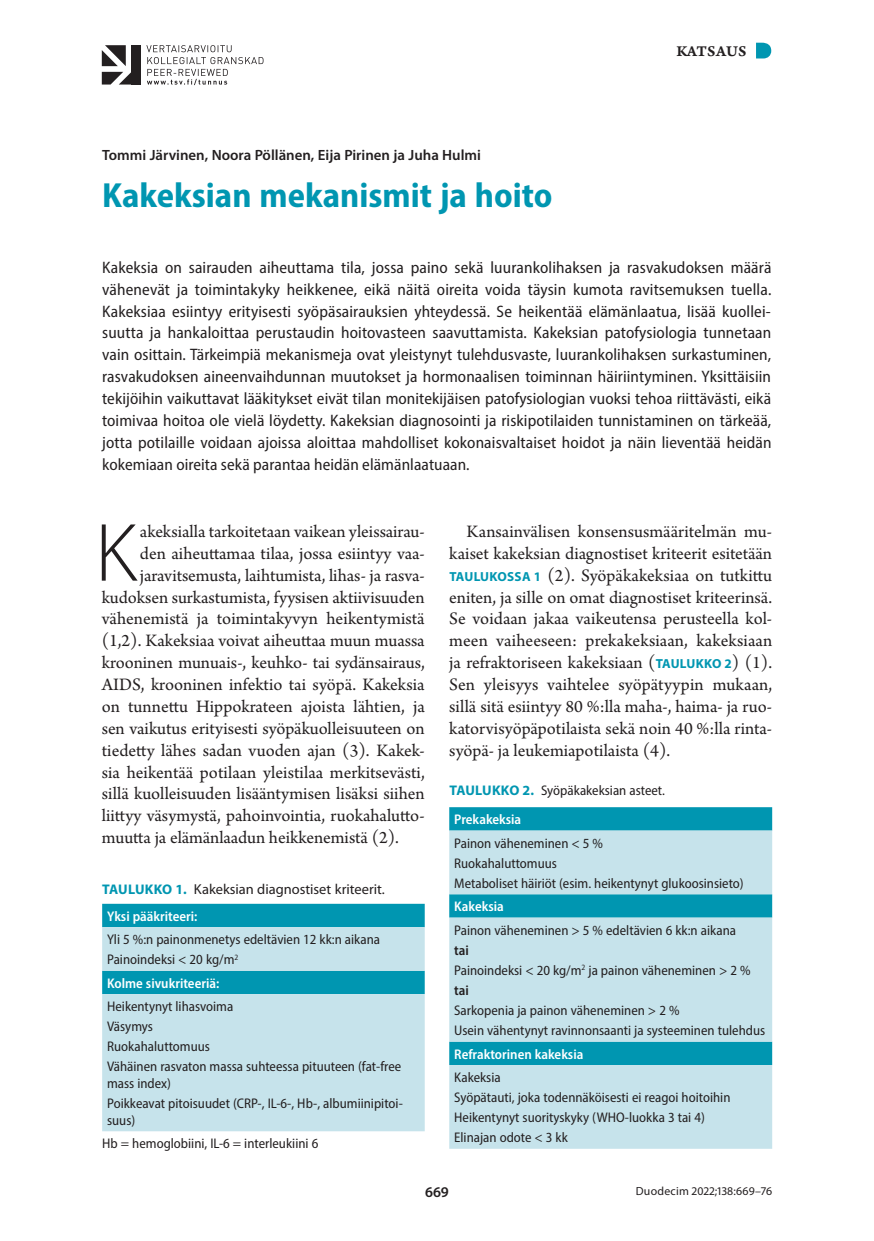
<style>
.page{position:relative;width:874px;height:1241px;background:#fff}
.page>*{position:absolute;margin:0;border:0;box-sizing:border-box;transform-origin:0 0}
.t1{font:300 83.3px "Myriad Pro";color:#231f20}
.t2{font:700 semi-condensed 35px "Myriad Pro";color:#0096b1}
.t3{font:18.38px/21.9px "Arno Pro";letter-spacing:-.005em;color:#231f20;text-align:justify}
.t4{font:semi-condensed 16.62px/21.9px "Myriad Pro";letter-spacing:.005em;color:#231f20;text-align:justify}
.t5{font:15.75px "Arno Pro Smbd Caption";letter-spacing:.005em;color:#231f20}
.t6{font:600 14.88px "Myriad Pro";color:#231f20}
.t7{font:14.35px "Myriad Pro";color:#231f20}
.t8{font:semi-condensed 14px/20.1px "Myriad Pro";color:#231f20}
.t9{font:600 semi-condensed 14px "Myriad Pro";color:#fff}
.t10{font:11.9px "Myriad Pro";letter-spacing:.02em;color:#231f20}
.s1{font-weight:700;font-size:14px;color:#0096b1}
.s2{font-family:"Myriad Pro";font-weight:700;font-size:13.12px;color:#0096b1}
.s3{font-weight:700;font-stretch:normal;color:#0096b1}
.s4{font-weight:600;color:#fff}
.s5{font-weight:600}
</style>
<div class="page">
<svg style="left:756px;top:43px;width:14px;height:15px"></svg>
<svg style="left:102px;top:45px;width:24px;height:21px"></svg>
<svg style="left:102px;top:72px;width:29px;height:12px"></svg>
<div style="left:131px;top:45px;width:10px;height:39px;background:#231f20"></div>
<svg style="left:146px;top:45px;width:117px;height:40px"></svg>
<div style="left:102px;top:903px;width:322px;height:24px;background:#0096b1"></div>
<svg style="left:102px;top:927px;width:322px;height:204px;background:#afdae4"></svg>
<div style="left:449px;top:807px;width:322px;height:23px;background:#0096b1"></div>
<svg style="left:449px;top:830px;width:322px;height:318px;background:#a9d7e2"></svg>
<p class="t6" style="left:102px;top:146px;width:380px">Tommi Järvinen, Noora Pöllänen, Eija Pirinen ja Juha Hulmi</p>
<h2 class="t2" style="left:102px;top:173px;width:451px">Kakeksian mekanismit ja hoito</h2>
<p class="t5" style="left:676px;top:41px;width:71px">KATSAUS</p>
<p class="t4" style="left:102px;top:256px;width:670px">Kakeksia on sairauden aiheuttama tila, jossa paino sekä luurankolihaksen ja rasvakudoksen määrä vähenevät ja toimintakyky heikkenee, eikä näitä oireita voida täysin kumota ravitsemuksen tuella.<br>Kakeksiaa esiintyy erityisesti syöpäsairauksien yhteydessä. Se heikentää elämänlaatua, lisää kuollei&shy;suutta ja hankaloittaa perustaudin hoitovasteen saavuttamista. Kakeksian patofysiologia tunnetaan vain osittain. Tärkeimpiä mekanismeja ovat yleistynyt tulehdusvaste, luurankolihaksen surkastuminen, rasvakudoksen aineenvaihdunnan muutokset ja hormonaalisen toiminnan häiriintyminen. Yksittäisiin tekijöihin vaikuttavat lääkitykset eivät tilan monitekijäisen patofysiologian vuoksi tehoa riittävästi, eikä toimivaa hoitoa ole vielä löydetty. Kakeksian diagnosointi ja riskipotilaiden tunnistaminen on tärkeää, jotta potilaille voidaan ajoissa aloittaa mahdolliset kokonaisvaltaiset hoidot ja näin lieventää heidän kokemiaan oireita sekä parantaa heidän elämänlaatuaan.</p>
<h1 class="t1" style="left:95px;top:502px;width:43px">K</h1>
<p class="t3" style="left:140px;top:521px;width:286px">akeksialla tarkoitetaan vaikean yleissairau-</p>
<p class="t3" style="left:140px;top:543px;width:286px">den aiheuttamaa tilaa, jossa esiintyy vaa-</p>
<p class="t3" style="left:140px;top:565px;width:286px">jaravitsemusta, laihtumista, lihas- ja rasva-</p>
<p class="t3" style="left:102px;top:587px;width:324px">kudoksen surkastumista, fyysisen aktiivisuuden</p>
<p class="t3" style="left:102px;top:608px;width:324px">vähenemistä ja toimintakyvyn heikentymistä</p>
<p class="t3" style="left:102px;top:630px;width:324px">(1,2). Kakeksiaa voivat aiheuttaa muun muassa</p>
<p class="t3" style="left:102px;top:652px;width:324px">krooninen munuais-, keuhko- tai sydänsairaus,</p>
<p class="t3" style="left:102px;top:674px;width:324px">AIDS, krooninen infektio tai syöpä. Kakeksia</p>
<p class="t3" style="left:102px;top:696px;width:324px">on tunnettu Hippokrateen ajoista lähtien, ja</p>
<p class="t3" style="left:102px;top:718px;width:324px">sen vaikutus erityisesti syöpäkuolleisuuteen on</p>
<p class="t3" style="left:102px;top:740px;width:324px">tiedetty lähes sadan vuoden ajan (3). Kakek-</p>
<p class="t3" style="left:102px;top:762px;width:324px">sia heikentää potilaan yleistilaa merkitsevästi,</p>
<p class="t3" style="left:102px;top:783px;width:324px">sillä kuolleisuuden lisääntymisen lisäksi siihen</p>
<p class="t3" style="left:102px;top:805px;width:324px">liittyy väsymystä, pahoinvointia, ruokahalutto-</p>
<p class="t3" style="left:102px;top:827px;width:298px">muutta ja elämänlaadun heikkenemistä (2).</p>
<p class="t7" style="left:102px;top:880px;width:284px"><span class="s1">TAULUKKO 1.</span> Kakeksian diagnostiset kriteerit.</p>
<p class="t9" style="left:107px;top:907px;width:92px">Yksi pääkriteeri:</p>
<p class="t8" style="left:107px;top:929px;width:274px">Yli 5 %:n painonmenetys edeltävien 12 kk:n aikana<br>Painoindeksi &lt; 20 kg/m<sup>2</sup></p>
<p class="t9" style="left:107px;top:974px;width:114px">Kolme sivukriteeriä:</p>
<p class="t8" style="left:107px;top:995px;width:295px">Heikentynyt lihasvoima<br>Väsymys<br>Ruokahaluttomuus<br>Vähäinen rasvaton massa suhteessa pituuteen (fat-free</p>
<p class="t8" style="left:107px;top:1072px;width:297px">mass index)<br>Poikkeavat pitoisuudet (CRP-, IL-6-, Hb-, albumiinipitoi-</p>
<p class="t8" style="left:102px;top:1107px;width:217px;line-height:23.4px;text-indent:5px">suus)<br>Hb = hemoglobiini, IL-6 = interleukiini 6</p>
<p class="t3" style="left:449px;top:521px;width:324px;text-indent:17px">Kansainvälisen konsensusmääritelmän mu&shy;kaiset kakeksian diagnostiset kriteerit esitetään <span class="s2">TAULUKOSSA 1</span> (2). Syöpäkakeksiaa on tutkittu eniten, ja sille on omat diagnostiset kriteerinsä.<br>Se voidaan jakaa vaikeutensa perusteella kol&shy;meen vaiheeseen: prekakeksiaan, kakeksiaan ja refraktoriseen kakeksiaan (<span class="s2">TAULUKKO 2</span>) (1).<br>Sen yleisyys vaihtelee syöpätyypin mukaan, sillä sitä esiintyy 80 %:lla maha-, haima- ja ruo&shy;katorvisyöpäpotilaista sekä noin 40 %:lla rinta&shy;syöpä- ja leukemiapotilaista (4).</p>
<p class="t8" style="left:454px;top:775px;width:212px;line-height:28.9px;text-indent:-5px"><span class="s3">TAULUKKO 2.</span> Syöpäkakeksian asteet.<br><span class="s4">Prekakeksia</span></p>
<p class="t8" style="left:454px;top:832px;width:291px">Painon väheneminen &lt; 5 %<br>Ruokahaluttomuus<br>Metaboliset häiriöt (esim. heikentynyt glukoosinsieto)</p>
<p class="t9" style="left:454px;top:897px;width:51px">Kakeksia</p>
<p class="t8" style="left:454px;top:919px;width:283px">Painon väheneminen &gt; 5 % edeltävien 6 kk:n aikana</p>
<p class="t8" style="left:454px;top:939px;width:298px"><span class="s5">tai<br></span>Painoindeksi &lt; 20 kg/m<sup>2</sup> ja painon väheneminen &gt; 2 % <span class="s5">tai</span></p>
<p class="t8" style="left:454px;top:999px;width:312px">Sarkopenia ja painon väheneminen &gt; 2 %<br>Usein vähentynyt ravinnonsaanti ja systeeminen tulehdus</p>
<p class="t9" style="left:454px;top:1044px;width:131px">Refraktorinen kakeksia</p>
<p class="t8" style="left:454px;top:1066px;width:277px">Kakeksia<br>Syöpätauti, joka todennäköisesti ei reagoi hoitoihin Heikentynyt suorityskyky (WHO-luokka 3 tai 4)<br>Elinajan odote &lt; 3 kk</p>
<p class="t6" style="left:425px;top:1182px;width:25px">669</p>
<p class="t10" style="left:635px;top:1183px;width:138px">Duodecim 2022;138:669–76</p>
</div>
